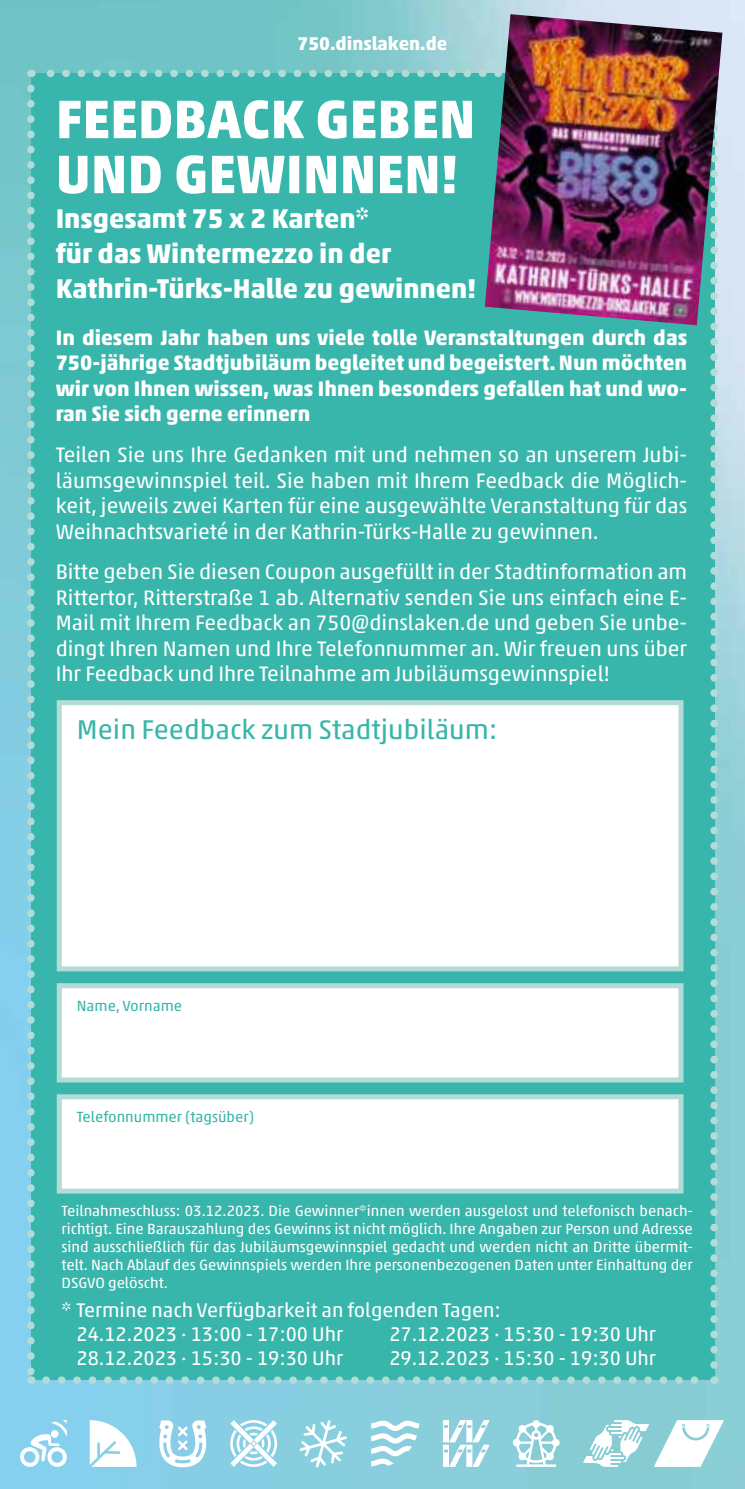
<style>
.page{position:relative;width:745px;height:1489px;background:#fff}
.page>*{position:absolute;margin:0;border:0;box-sizing:border-box;transform-origin:0 0}
.t1{font:700 55px/55px "Akko Pro";color:#fff}
.t2{font:700 27.5px/35px "Akko Pro";color:#fff}
.t3{font:27.5px "Akko Pro";color:#38b6ab}
.t4{font:21.25px/25.5px "Akko Pro";color:#fff;text-align:justify}
.t5{font:700 21.25px/25.5px "Akko Pro";color:#fff;text-align:justify}
.t6{font:20px/24px "Akko Pro";color:#fff}
.t7{font:700 18.75px "Akko Pro";color:#fff}
.t8{font:15px/18px "Akko Pro";color:#fff;text-align:justify}
.t9{font:15px "Akko Pro";color:#38b6ab}
</style>
<div class="page">
<img style="left:0;top:0;width:744px;height:1488px">
<svg style="left:90px;top:1419px;width:46px;height:47px"></svg>
<svg style="left:230px;top:1419px;width:47px;height:47px"></svg>
<svg style="left:299px;top:1419px;width:48px;height:48px"></svg>
<svg style="left:371px;top:1420px;width:48px;height:46px"></svg>
<svg style="left:19px;top:1419px;width:49px;height:48px"></svg>
<svg style="left:158px;top:1420px;width:49px;height:46px"></svg>
<div style="left:442px;top:1419px;width:6px;height:23px;background:#93d1dd"></div>
<div style="left:442px;top:1444px;width:6px;height:22px;background:#93d1dd"></div>
<svg style="left:443px;top:1419px;width:46px;height:47px"></svg>
<svg style="left:512px;top:1419px;width:47px;height:47px"></svg>
<svg style="left:582px;top:1419px;width:141px;height:47px"></svg>
<div style="left:31px;top:73px;width:682px;height:1306px;background:#38b6ab"></div>
<svg style="left:46px;top:1376px;width:660px;height:7px"></svg>
<svg style="left:38px;top:70px;width:446px;height:7px"></svg>
<svg style="left:27px;top:88px;width:8px;height:1295px"></svg>
<svg style="left:710px;top:325px;width:7px;height:1039px"></svg>
<img style="left:484px;top:14px;width:238px;height:311px">
<div style="left:57px;top:700px;width:626px;height:271px;background:#fff;border:5px solid #b3dcd6"></div>
<div style="left:57px;top:983px;width:626px;height:99px;background:#fff;border:5px solid #b3dcd6"></div>
<div style="left:57px;top:1094px;width:626px;height:99px;background:#fff;border:5px solid #b3dcd6"></div>
<p class="t7" style="left:297px;top:31px;width:151px">750.dinslaken.de</p>
<h1 class="t1" style="left:56px;top:91px;width:421px">FEEDBACK GEBEN<br>UND GEWINNEN!</h1>
<p class="t2" style="left:56px;top:201px;width:421px">Insgesamt 75 x 2 Karten*<br>für das Wintermezzo in der<br>Kathrin-Türks-Halle zu gewinnen!</p>
<p class="t5" style="left:56px;top:324px;width:632px">In diesem Jahr haben uns viele tolle Veranstaltungen durch das 750-jährige Stadtjubiläum begleitet und begeistert. Nun möchten wir von Ihnen wissen, was Ihnen besonders gefallen hat und wo&shy;ran Sie sich gerne erinnern</p>
<p class="t4" style="left:56px;top:441px;width:632px">Teilen Sie uns Ihre Gedanken mit und nehmen so an unserem Jubi&shy;läumsgewinnspiel teil. Sie haben mit Ihrem Feedback die Möglich&shy;keit, jeweils zwei Karten für eine ausgewählte Veranstaltung für das Weihnachtsvarieté in der Kathrin-Türks-Halle zu gewinnen.</p>
<p class="t4" style="left:56px;top:558px;width:632px">Bitte geben Sie diesen Coupon ausgefüllt in der Stadtinformation am Rittertor, Ritterstraße 1 ab. Alternativ senden Sie uns einfach eine E-Mail mit Ihrem Feedback an 750@dinslaken.de und geben Sie unbe&shy;dingt Ihren Namen und Ihre Telefonnummer an. Wir freuen uns über Ihr Feedback und Ihre Teilnahme am Jubiläumsgewinnspiel!</p>
<p class="t3" style="left:77px;top:713px;width:422px">Mein Feedback zum Stadtjubiläum:</p>
<p class="t9" style="left:77px;top:996px;width:107px">Name, Vorname</p>
<p class="t9" style="left:77px;top:1107px;width:179px">Telefonnummer (tagsüber)</p>
<p class="t8" style="left:61px;top:1201px;width:632px">Teilnahmeschluss: 03.12.2023. Die Gewinner*innen werden ausgelost und telefonisch benach&shy;richtigt. Eine Barauszahlung des Gewinns ist nicht möglich. Ihre Angaben zur Person und Adresse sind ausschließlich für das Jubiläumsgewinnspiel gedacht und werden nicht an Dritte übermit&shy;telt. Nach Ablauf des Gewinnspiels werden Ihre personenbezogenen Daten unter Einhaltung der DSGVO gelöscht.</p>
<p class="t6" style="left:76px;top:1297px;width:425px;text-indent:-15px">* Termine nach Verfügbarkeit an folgenden Tagen:<br>24.12.2023 · 13:00 - 17:00 Uhr</p>
<p class="t6" style="left:389px;top:1321px;width:268px">27.12.2023 · 15:30 - 19:30 Uhr</p>
<p class="t6" style="left:76px;top:1345px;width:268px">28.12.2023 · 15:30 - 19:30 Uhr</p>
<p class="t6" style="left:389px;top:1345px;width:268px">29.12.2023 · 15:30 - 19:30 Uhr</p>
</div>
